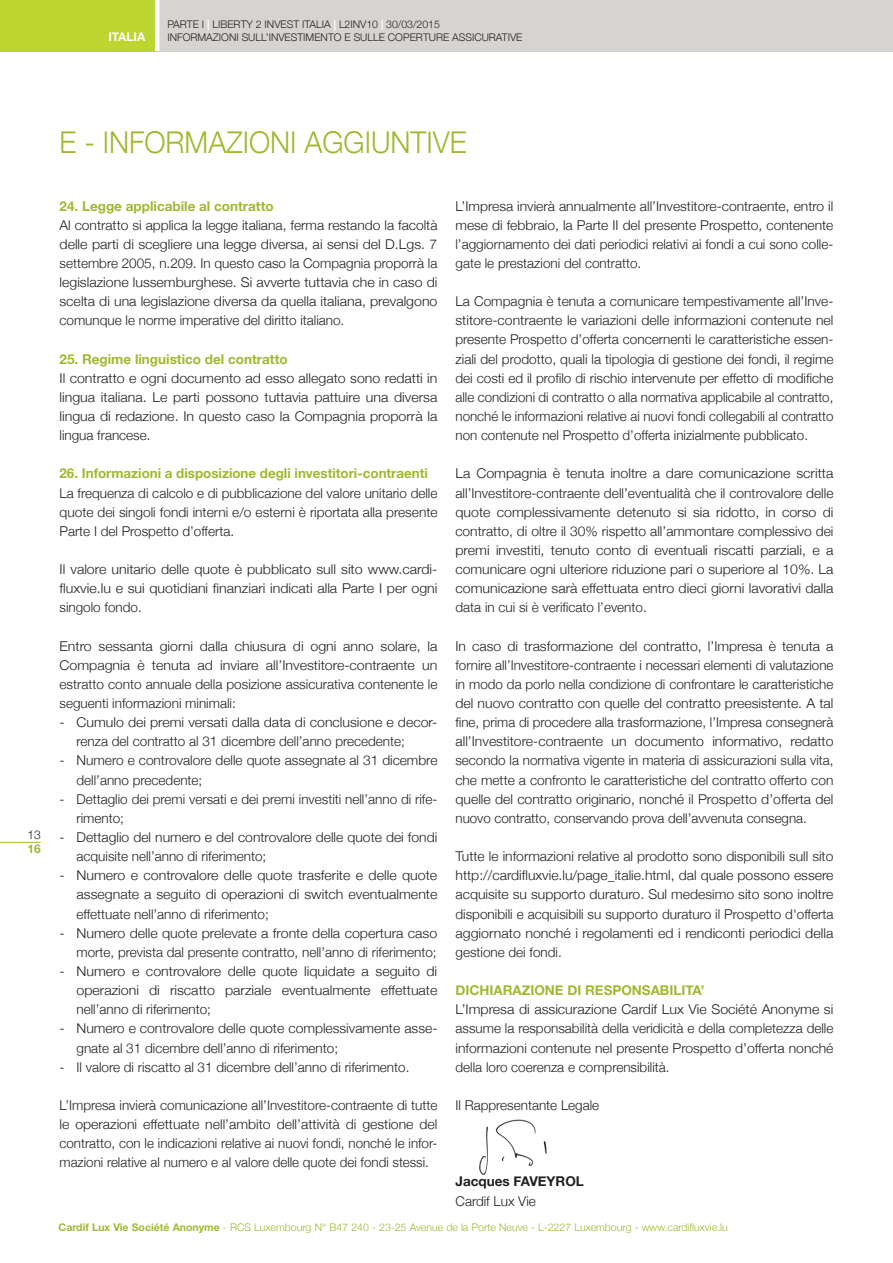
<style>
.page{position:relative;width:893px;height:1263px;background:#fff}
.page>*{position:absolute;margin:0;border:0;box-sizing:border-box;transform-origin:0 0}
.CLV_TITRE_20_pt_VERT{font:300 30px "Helvetica Neue";color:#a0b82f;scale:.95 1}
.CLV_BODY_TXT{font:300 13.5px/19.2px "Helvetica Neue";color:#231f20;text-align:justify}
.CLV_BODY_TXT-2{font:300 13.5px/19.2px "Helvetica Neue";color:#231f20;text-align:justify;scale:1.05 1}
.CLV_BODY_TXT-3{font:300 13.5px/19.2px "Helvetica Neue";color:#231f20;text-align:justify;scale:1.04 1}
.CLV_BODY_TXT-4{font:700 13.5px "Helvetica Neue";color:#a0b82f}
.CLV_BODY_TXT-5{font:700 13.5px "Helvetica Neue";color:#231f20}
.t1{font:700 12px "Helvetica Neue";color:#fff}
.t2{font:300 12px "Helvetica Neue";color:#231f20}
.t3{font:700 12px "Helvetica Neue";color:#a0b82f}
.t4{font:300 10.5px "Helvetica Neue";color:#a0b82f}
.t5{font:300 10.5px "Helvetica Neue";color:#231f20}
.s1{font-weight:700;color:#fff}
.s2{font-weight:700}
</style>
<div class="page">
<hr style="left:0;top:842px;width:41px;height:1px;background:#a0b82f">
<div style="left:0;top:0;width:157px;height:51px;background:#bcd531"></div>
<div style="left:157px;top:0;width:736px;height:51px;background:#d6d4d0"></div>
<hr style="left:155px;top:0;width:4px;height:51px;background:#fff">
<img style="left:479px;top:1119px;width:68px;height:56px">
<p class="t5" style="left:167px;top:16px;width:274px">PARTE I <span class="s1">|</span> LIBERTY 2 INVEST ITALIA <span class="s1">|</span> L2INV10 <span class="s1">|</span> 30/03/2015</p>
<p class="t1" style="left:108px;top:26px;width:38px">ITALIA</p>
<p class="t5" style="left:167px;top:29px;width:357px">INFORMAZIONI SULL’INVESTIMENTO E SULLE COPERTURE ASSICURATIVE</p>
<p class="CLV_TITRE_20_pt_VERT" style="left:60px;top:118px;width:430px">E - INFORMAZIONI AGGIUNTIVE</p>
<p class="t2" style="left:27px;top:825px;width:15px">13</p>
<p class="t3" style="left:27px;top:838px;width:15px">16</p>
<p class="CLV_BODY_TXT-4" style="left:60px;top:193px;width:216px">24. Legge applicabile al contratto</p>
<p class="CLV_BODY_TXT" style="left:60px;top:214px;width:379px">Al contratto si applica la legge italiana, ferma restando la facoltà delle parti di scegliere una legge diversa, ai sensi del D.Lgs. 7 settembre 2005, n.209. In questo caso la Compagnia proporrà la legislazione lussemburghese. Si avverte tuttavia che in caso di scelta di una legislazione diversa da quella italiana, prevalgono comunque le norme imperative del diritto italiano.</p>
<p class="CLV_BODY_TXT-4" style="left:60px;top:347px;width:230px">25. Regime linguistico del contratto</p>
<p class="CLV_BODY_TXT-2" style="left:60px;top:368px;width:361px">Il contratto e ogni documento ad esso allegato sono redatti in lingua italiana. Le parti possono tuttavia pattuire una diversa lingua di redazione. In questo caso la Compagnia proporrà la lingua francese.</p>
<p class="CLV_BODY_TXT-4" style="left:60px;top:461px;width:370px">26. Informazioni a disposizione degli investitori-contraenti</p>
<p class="CLV_BODY_TXT" style="left:60px;top:482px;width:379px">La frequenza di calcolo e di pubblicazione del valore unitario delle quote dei singoli fondi interni e/o esterni è riportata alla presente Parte I del Prospetto d’offerta.</p>
<p class="CLV_BODY_TXT-2" style="left:60px;top:559px;width:361px">Il valore unitario delle quote è pubblicato sull sito www.cardi&shy;fluxvie.lu e sui quotidiani finanziari indicati alla Parte I per ogni singolo fondo.</p>
<p class="CLV_BODY_TXT-2" style="left:60px;top:635px;width:361px">Entro sessanta giorni dalla chiusura di ogni anno solare, la Compagnia è tenuta ad inviare all’Investitore-contraente un estratto conto annuale della posizione assicurativa contenente le seguenti informazioni minimali:</p>
<p class="CLV_BODY_TXT-2" style="left:77px;top:712px;width:345px;text-indent:-17px">- Cumulo dei premi versati dalla data di conclusione e decor&shy;renza del contratto al 31 dicembre dell’anno precedente;</p>
<p class="CLV_BODY_TXT" style="left:77px;top:750px;width:362px;text-indent:-17px">- Numero e controvalore delle quote assegnate al 31 dicembre dell’anno precedente;</p>
<p class="CLV_BODY_TXT" style="left:77px;top:788px;width:362px;text-indent:-17px">- Dettaglio dei premi versati e dei premi investiti nell’anno di rife&shy;rimento;</p>
<p class="CLV_BODY_TXT" style="left:77px;top:827px;width:362px;text-indent:-17px">- Dettaglio del numero e del controvalore delle quote dei fondi acquisite nell’anno di riferimento;</p>
<p class="CLV_BODY_TXT-2" style="left:77px;top:865px;width:345px;text-indent:-17px">- Numero e controvalore delle quote trasferite e delle quote assegnate a seguito di operazioni di switch eventualmente effettuate nell’anno di riferimento;</p>
<p class="CLV_BODY_TXT-2" style="left:60px;top:922px;width:361px;text-align:right">- Numero delle quote prelevate a fronte della copertura caso morte, prevista dal presente contratto, nell’anno di riferimento;</p>
<p class="CLV_BODY_TXT-2" style="left:77px;top:961px;width:345px;text-indent:-17px">- Numero e controvalore delle quote liquidate a seguito di operazioni di riscatto parziale eventualmente effettuate nell’anno di riferimento;</p>
<p class="CLV_BODY_TXT" style="left:77px;top:1018px;width:362px;text-indent:-17px">- Numero e controvalore delle quote complessivamente asse&shy;gnate al 31 dicembre dell’anno di riferimento;</p>
<p class="CLV_BODY_TXT" style="left:60px;top:1056px;width:351px">- Il valore di riscatto al 31 dicembre dell’anno di riferimento.</p>
<p class="CLV_BODY_TXT" style="left:60px;top:1095px;width:379px">L’Impresa invierà comunicazione all’Investitore-contraente di tutte le operazioni effettuate nell’ambito dell’attività di gestione del contratto, con le indicazioni relative ai nuovi fondi, nonché le infor&shy;mazioni relative al numero e al valore delle quote dei fondi stessi.</p>
<p class="CLV_BODY_TXT" style="left:455px;top:195px;width:379px">L’Impresa invierà annualmente all’Investitore-contraente, entro il mese di febbraio, la Parte II del presente Prospetto, contenente l’aggiornamento dei dati periodici relativi ai fondi a cui sono colle&shy;gate le prestazioni del contratto.</p>
<p class="CLV_BODY_TXT" style="left:455px;top:291px;width:379px">La Compagnia è tenuta a comunicare tempestivamente all’Inve&shy;stitore-contraente le variazioni delle informazioni contenute nel presente Prospetto d’offerta concernenti le caratteristiche essen&shy;ziali del prodotto, quali la tipologia di gestione dei fondi, il regime dei costi ed il profilo di rischio intervenute per effetto di modifiche alle condizioni di contratto o alla normativa applicabile al contratto, nonché le informazioni relative ai nuovi fondi collegabili al contratto non contenute nel Prospetto d’offerta inizialmente pubblicato.</p>
<p class="CLV_BODY_TXT-2" style="left:455px;top:463px;width:361px">La Compagnia è tenuta inoltre a dare comunicazione scritta all’Investitore-contraente dell’eventualità che il controvalore delle quote complessivamente detenuto si sia ridotto, in corso di contratto, di oltre il 30% rispetto all’ammontare complessivo dei premi investiti, tenuto conto di eventuali riscatti parziali, e a comunicare ogni ulteriore riduzione pari o superiore al 10%. La comunicazione sarà effettuata entro dieci giorni lavorativi dalla data in cui si è verificato l’evento.</p>
<p class="CLV_BODY_TXT-3" style="left:455px;top:635px;width:365px">In caso di trasformazione del contratto, l’Impresa è tenuta a fornire all’Investitore-contraente i necessari elementi di valutazione in modo da porlo nella condizione di confrontare le caratteristiche del nuovo contratto con quelle del contratto preesistente. A tal fine, prima di procedere alla trasformazione, l’Impresa consegnerà all’Investitore-contraente un documento informativo, redatto secondo la normativa vigente in materia di assicurazioni sulla vita, che mette a confronto le caratteristiche del contratto offerto con quelle del contratto originario, nonché il Prospetto d’offerta del nuovo contratto, conservando prova dell’avvenuta consegna.</p>
<p class="CLV_BODY_TXT" style="left:455px;top:846px;width:379px">Tutte le informazioni relative al prodotto sono disponibili sull sito http://cardifluxvie.lu/page_italie.html, dal quale possono essere acquisite su supporto duraturo. Sul medesimo sito sono inoltre disponibili e acquisibili su supporto duraturo il Prospetto d'offerta aggiornato nonché i regolamenti ed i rendiconti periodici della gestione dei fondi.</p>
<p class="CLV_BODY_TXT-4" style="left:455px;top:978px;width:250px">DICHIARAZIONE DI RESPONSABILITA’</p>
<p class="CLV_BODY_TXT-2" style="left:455px;top:999px;width:361px">L’Impresa di assicurazione Cardif Lux Vie Société Anonyme si assume la responsabilità della veridicità e della completezza delle informazioni contenute nel presente Prospetto d’offerta nonché della loro coerenza e comprensibilità.</p>
<p class="CLV_BODY_TXT" style="left:455px;top:1095px;width:145px">Il Rappresentante Legale</p>
<p class="CLV_BODY_TXT-5" style="left:455px;top:1169px;width:130px">Jacques FAVEYROL</p>
<p class="CLV_BODY_TXT" style="left:455px;top:1190px;width:82px">Cardif Lux Vie</p>
<p class="t4" style="left:59px;top:1219px;width:671px"><span class="s2">Cardif Lux Vie Société Anonyme</span> - RCS Luxembourg N° B47 240 - 23-25 Avenue de la Porte Neuve - L-2227 Luxembourg - www.cardifluxvie.lu</p>
</div>
